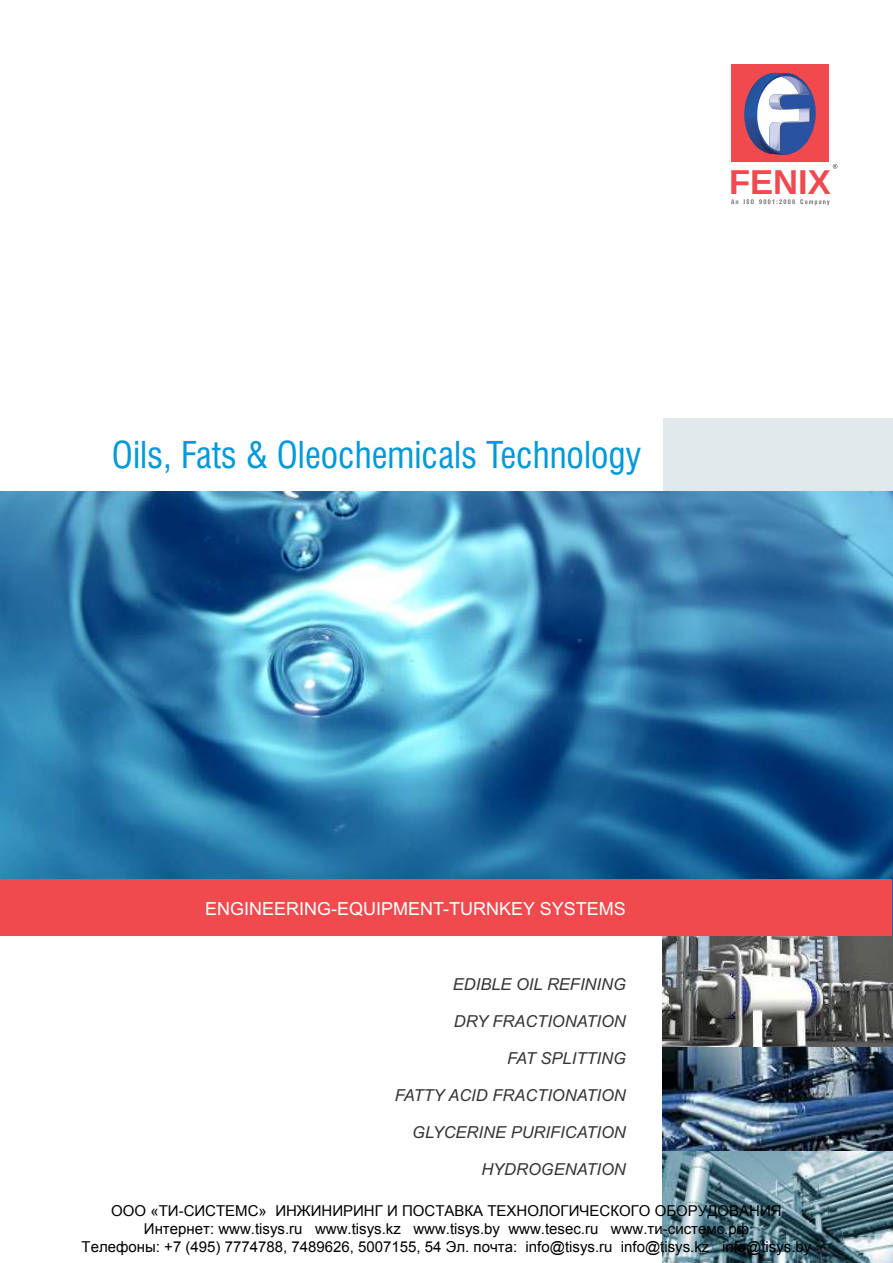
<style>
.page{position:relative;width:893px;height:1263px;background:#fff}
.page>*{position:absolute;margin:0;border:0;box-sizing:border-box;transform-origin:0 0}
.t1{font:condensed 36px "Swiss 721 BT";color:#0099d9}
.t2{font:700 34.5px "Arimo";color:#f04a4f}
.t3{font:18px "Arial";color:#fff}
.t4{font:italic 16.5px "Arial";color:#383336}
.t5{font:15px/18px "Arial";color:#000;text-align:center}
</style>
<div class="page">
<div style="left:663px;top:418px;width:229px;height:845px;background:#e0e8eb"></div>
<img style="left:663px;top:1046px;width:229px;height:217px">
<img style="left:663px;top:935px;width:229px;height:111px">
<img style="left:1px;top:492px;width:891px;height:387px">
<svg style="left:731px;top:199px;width:99px;height:6px"></svg>
<div style="left:731px;top:64px;width:98px;height:98px;background:#f04a4f"></div>
<svg style="left:744px;top:73px;width:72px;height:82px"></svg>
<svg style="left:833px;top:164px;width:4px;height:5px"></svg>
<div style="left:1px;top:879px;width:891px;height:56px;background:#f04a4f"></div>
<h2 class="t2" style="left:729px;top:169px;width:103px">FENIX</h2>
<h1 class="t1" style="left:112px;top:440px;width:531px">Oils, Fats &amp; Oleochemicals Technology</h1>
<p class="t3" style="left:205px;top:902px;width:422px">ENGINEERING-EQUIPMENT-TURNKEY SYSTEMS</p>
<p class="t4" style="left:453px;top:978px;width:175px">EDIBLE OIL REFINING</p>
<p class="t4" style="left:454px;top:1015px;width:174px">DRY FRACTIONATION</p>
<p class="t4" style="left:507px;top:1052px;width:120px">FAT SPLITTING</p>
<p class="t4" style="left:395px;top:1089px;width:233px">FATTY ACID FRACTIONATION</p>
<p class="t4" style="left:412px;top:1126px;width:215px">GLYCERINE PURIFICATION</p>
<p class="t4" style="left:481px;top:1163px;width:146px">HYDROGENATION</p>
<p class="t5" style="left:82px;top:1202px;width:731px">ООО «ТИ-СИСТЕМС» ИНЖИНИРИНГ И ПОСТАВКА ТЕХНОЛОГИЧЕСКОГО ОБОРУДОВАНИЯ<br>Интернет: www.tisys.ru www.tisys.kz www.tisys.by www.tesec.ru www.ти-системс.рф<br>Телефоны: +7 (495) 7774788, 7489626, 5007155, 54 Эл. почта: info@tisys.ru info@tisys.kz info@tisys.by</p>
</div>
